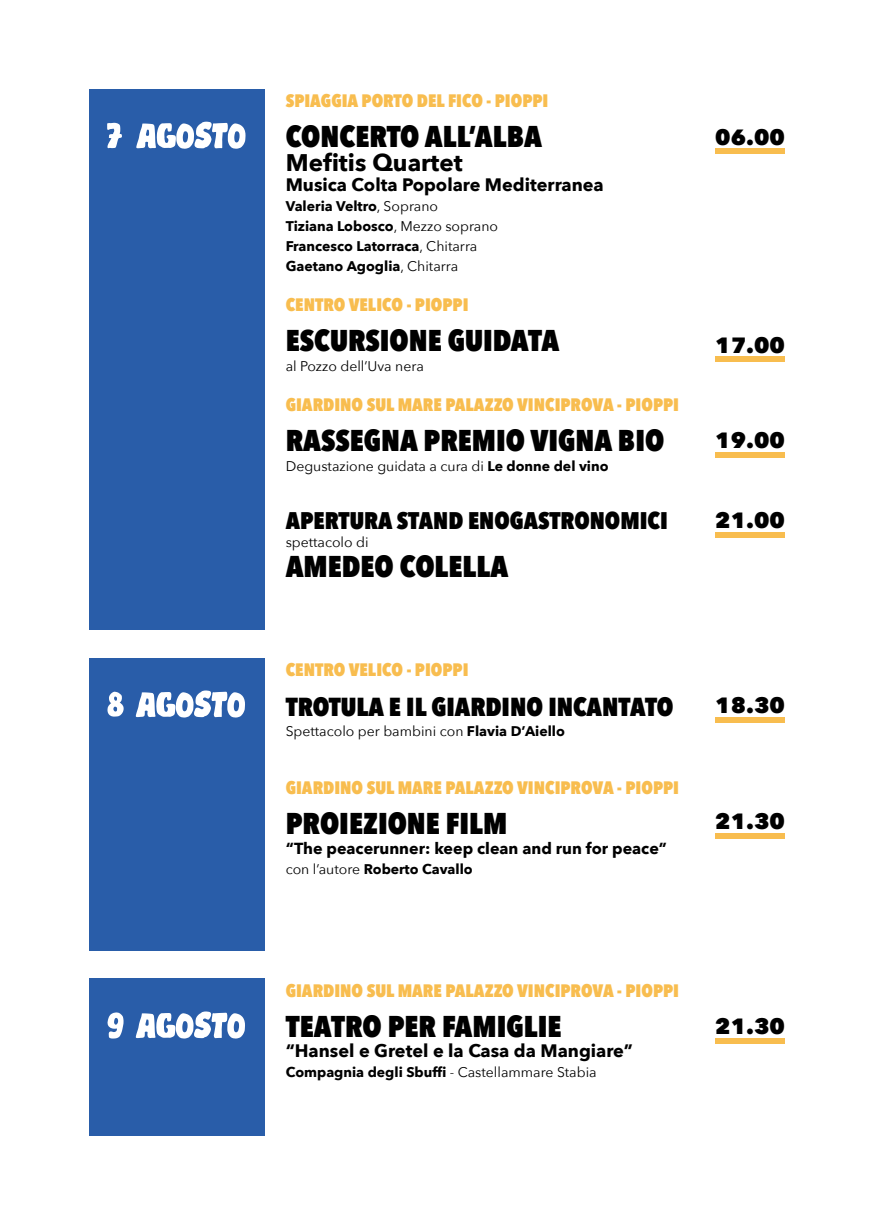
<style>
.page{position:relative;width:874px;height:1225px;background:#fff}
.page>*{position:absolute;margin:0;border:0;box-sizing:border-box;transform-origin:0 0}
.data{font:52px "Paper Works Personal Useonly";color:#fff}
.Titolo{font:800 30px "Avenir Next Condensed";color:#000}
.testo{font:800 30px "Avenir Next Condensed";color:#000}
.testo-2{font:800 26px "Avenir Next Condensed";color:#000}
.Titolo-2{font:800 24px "Avenir Next Condensed";color:#000}
.testo-3{font:700 24px "Avenir Next";color:#000}
.t1{font:800 22px "Avenir Next";color:#000}
.t2{font:800 18px "Avenir Next Condensed";color:#f8bd4f}
.Titolo-3{font:700 18px "Avenir Next";color:#000}
.testo-4{font:700 18px "Avenir Next";color:#000}
.testo-5{font:700 16px "Avenir Next";color:#000}
.testo-6{font:700 14px "Avenir Next";color:#000}
.testo-7{font:14px "Avenir Next";color:#000}
.s1{font-weight:400}
.s2{font-weight:700}
</style>
<div class="page">
<div style="left:89px;top:89px;width:175px;height:540px;background:#295da9"></div>
<div style="left:714px;top:148px;width:70px;height:6px;background:#f8bd4f"></div>
<div style="left:714px;top:356px;width:70px;height:6px;background:#f8bd4f"></div>
<div style="left:714px;top:452px;width:70px;height:6px;background:#f8bd4f"></div>
<div style="left:714px;top:531px;width:70px;height:6px;background:#f8bd4f"></div>
<div style="left:89px;top:979px;width:175px;height:157px;background:#295da9"></div>
<div style="left:714px;top:1037px;width:70px;height:6px;background:#f8bd4f"></div>
<div style="left:89px;top:658px;width:175px;height:292px;background:#295da9"></div>
<div style="left:714px;top:717px;width:70px;height:5px;background:#f8bd4f"></div>
<div style="left:714px;top:833px;width:70px;height:5px;background:#f8bd4f"></div>
<p class="data" style="left:106px;top:112px;width:141px">7 AGOSTO</p>
<p class="data" style="left:107px;top:680px;width:140px">8 AGOSTO</p>
<p class="t2" style="left:285px;top:89px;width:264px">SPIAGGIA PORTO DEL FICO - PIOPPI</p>
<p class="testo" style="left:285px;top:118px;width:258px">CONCERTO ALL’ALBA</p>
<p class="testo-3" style="left:285px;top:142px;width:178px">Mefitis Quartet</p>
<p class="testo-4" style="left:285px;top:169px;width:319px">Musica Colta Popolare Mediterranea</p>
<p class="testo-6" style="left:285px;top:194px;width:154px">Valeria Veltro<span class="s1">, Soprano</span></p>
<p class="testo-6" style="left:285px;top:214px;width:214px">Tiziana Lobosco<span class="s1">, Mezzo soprano</span></p>
<p class="testo-6" style="left:285px;top:234px;width:193px">Francesco Latorraca<span class="s1">, Chitarra</span></p>
<p class="testo-6" style="left:285px;top:254px;width:174px">Gaetano Agoglia<span class="s1">, Chitarra</span></p>
<p class="t2" style="left:285px;top:293px;width:184px">CENTRO VELICO - PIOPPI</p>
<p class="Titolo" style="left:285px;top:322px;width:275px">ESCURSIONE GUIDATA</p>
<p class="testo-7" style="left:285px;top:354px;width:139px">al Pozzo dell’Uva nera</p>
<p class="t2" style="left:285px;top:393px;width:394px">GIARDINO SUL MARE PALAZZO VINCIPROVA - PIOPPI</p>
<p class="Titolo" style="left:285px;top:422px;width:380px">RASSEGNA PREMIO VIGNA BIO</p>
<p class="testo-7" style="left:285px;top:454px;width:324px">Degustazione guidata a cura di <span class="s2">Le donne del vino</span></p>
<p class="Titolo-2" style="left:285px;top:506px;width:383px">APERTURA STAND ENOGASTRONOMICI</p>
<p class="testo-7" style="left:285px;top:530px;width:84px">spettacolo di</p>
<p class="Titolo" style="left:285px;top:548px;width:224px">AMEDEO COLELLA</p>
<p class="t2" style="left:285px;top:658px;width:184px">CENTRO VELICO - PIOPPI</p>
<p class="testo-2" style="left:285px;top:690px;width:389px">TROTULA E IL GIARDINO INCANTATO</p>
<p class="testo-7" style="left:285px;top:719px;width:280px">Spettacolo per bambini con <span class="s2">Flavia D’Aiello</span></p>
<p class="t2" style="left:285px;top:776px;width:394px">GIARDINO SUL MARE PALAZZO VINCIPROVA - PIOPPI</p>
<p class="Titolo" style="left:285px;top:804px;width:223px">PROIEZIONE FILM</p>
<p class="testo-5" style="left:285px;top:834px;width:382px">“The peacerunner: keep clean and run for peace”</p>
<p class="testo-6" style="left:285px;top:857px;width:188px"><span class="s1">con l’autore</span> Roberto Cavallo</p>
<p class="t1" style="left:715px;top:123px;width:71px">06.00</p>
<p class="t1" style="left:715px;top:331px;width:71px">17.00</p>
<p class="t1" style="left:715px;top:427px;width:71px">19.00</p>
<p class="t1" style="left:715px;top:507px;width:71px">21.00</p>
<p class="t1" style="left:715px;top:692px;width:71px">18.30</p>
<p class="t1" style="left:715px;top:808px;width:71px">21.30</p>
<p class="data" style="left:107px;top:1001px;width:140px">9 AGOSTO</p>
<p class="t2" style="left:285px;top:979px;width:394px">GIARDINO SUL MARE PALAZZO VINCIPROVA - PIOPPI</p>
<p class="Titolo" style="left:285px;top:1007px;width:277px">TEATRO PER FAMIGLIE</p>
<p class="Titolo-3" style="left:285px;top:1035px;width:349px">“Hansel e Gretel e la Casa da Mangiare”</p>
<p class="testo-6" style="left:285px;top:1059px;width:312px">Compagnia degli Sbuffi <span class="s1">- Castellammare Stabia</span></p>
<p class="t1" style="left:715px;top:1013px;width:71px">21.30</p>
</div>
